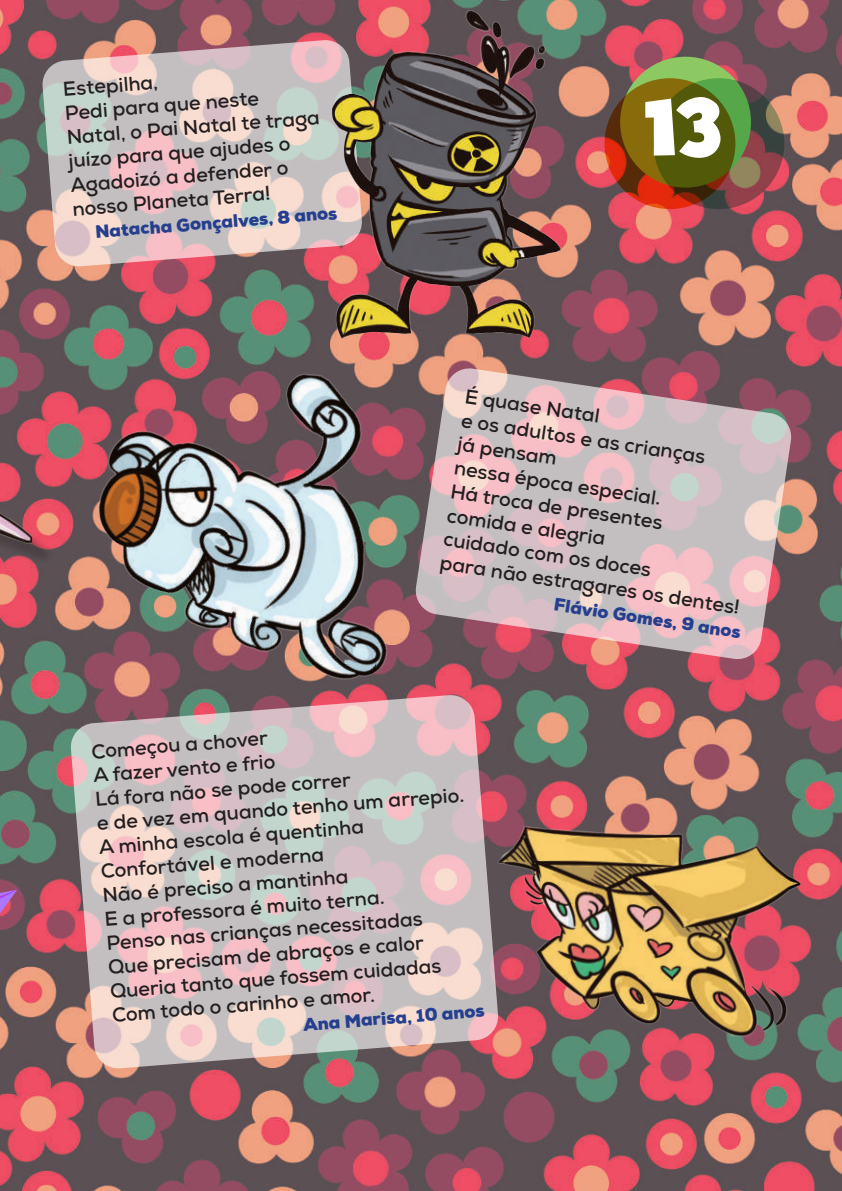
<style>
.page{position:relative;width:842px;height:1191px;background:#fff}
.page>*{position:absolute;margin:0;border:0;box-sizing:border-box;transform-origin:0 0}
.t1{font:65.6px "Wicked Mouse";color:#fff}
.t2{font:700 20px/24px "Nexa";color:#231f20}
.t3{font:900 18px "Nexa";color:#253f8e}
</style>
<div class="page">
<img style="left:0;top:0;width:842px;height:1191px">
<div style="left:620px;top:57px;width:131px;height:130px;background:#8dc962;border-radius:50%"></div>
<svg style="left:653px;top:78px;width:131px;height:131px;background:#6a6949"></svg>
<svg style="left:605px;top:78px;width:130px;height:131px;background:#735109"></svg>
<svg style="left:0;top:889px;width:17px;height:24px"></svg>
<svg style="left:42px;top:39px;width:266px;height:228px;background:#d0bdbb"></svg>
<svg style="left:70px;top:694px;width:429px;height:375px;background:#cfbcbc"></svg>
<svg style="left:414px;top:367px;width:379px;height:294px;background:#caacb0"></svg>
<img style="left:308px;top:0;width:274px;height:356px">
<img style="left:470px;top:812px;width:350px;height:238px">
<div style="left:0;top:266px;width:54px;height:487px;background:#231f20;opacity:.3"></div>
<img style="left:0;top:240px;width:34px;height:527px">
<img style="left:42px;top:368px;width:420px;height:363px">
<p class="t2" style="left:61px;top:78px;width:256px;rotate:-5deg">Estepilha,<br>Pedi para que neste<br>Natal, o Pai Natal te traga juízo para que ajudes o<br>Agadoizó a defender o nosso Planeta Terra!</p>
<p class="t3" style="left:95px;top:219px;width:244px;rotate:-4deg">Natacha Gonçalves, 8 anos</p>
<h1 class="t1" style="left:645px;top:74px;width:80px">13</h1>
<p class="t2" style="left:465px;top:384px;width:304px;rotate:8deg">É quase Natal<br>e os adultos e as crianças<br>já pensam<br>nessa época especial.<br>Há troca de presentes<br>comida e alegria<br>cuidado com os doces<br>para não estragares os dentes!</p>
<p class="t3" style="left:556px;top:592px;width:190px;rotate:9deg">Flávio Gomes, 9 anos</p>
<p class="t2" style="left:88px;top:740px;width:371px;rotate:-5deg">Começou a chover<br>A fazer vento e frio<br>Lá fora não se pode correr<br>e de vez em quando tenho um arrepio.<br>A minha escola é quentinha<br>Confortável e moderna<br>Não é preciso a mantinha<br>E a professora é muito terna.<br>Penso nas crianças necessitadas<br>Que precisam de abraços e calor<br>Queria tanto que fossem cuidadas<br>Com todo o carinho e amor.</p>
<p class="t3" style="left:303px;top:1012px;width:183px;rotate:-4deg">Ana Marisa, 10 anos</p>
</div>
